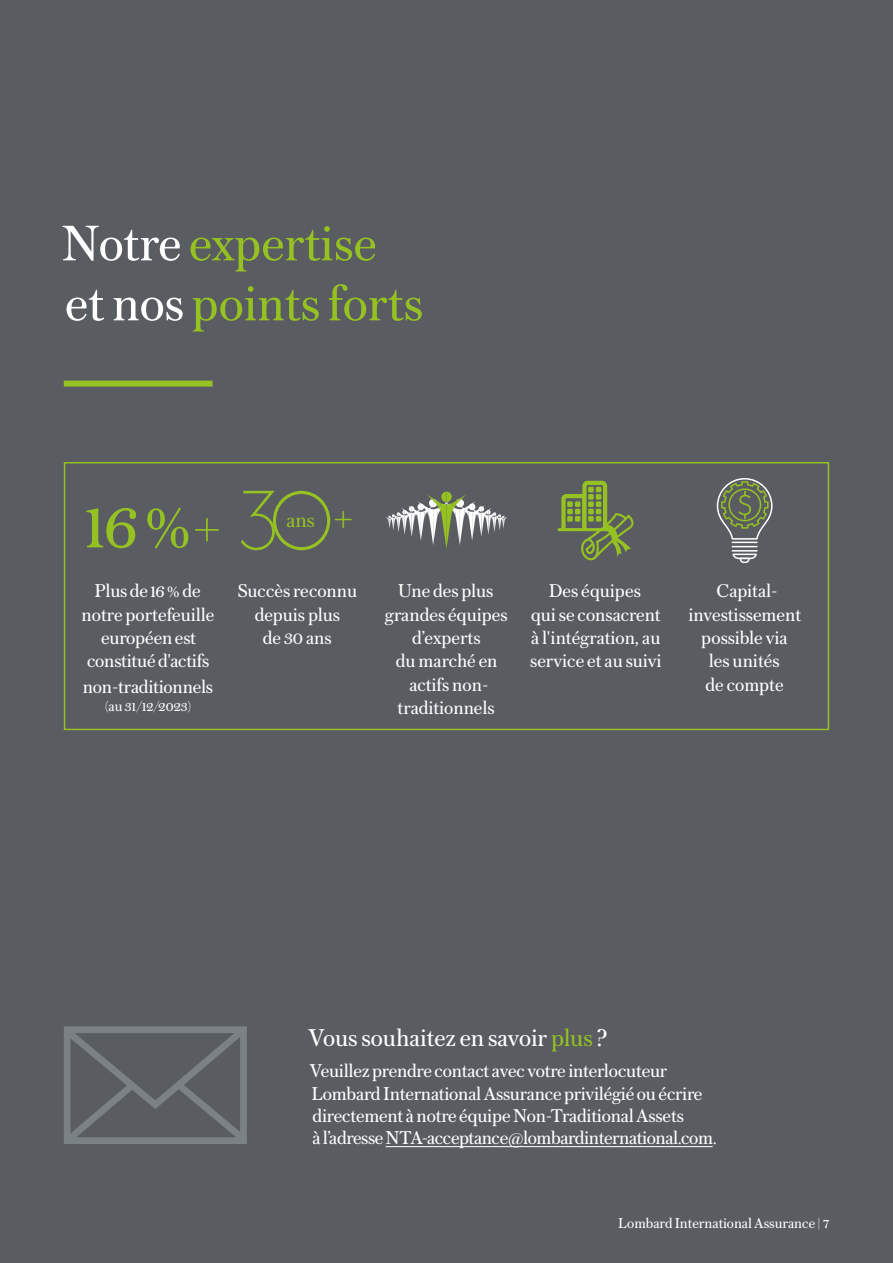
<style>
.page{position:relative;width:893px;height:1263px;background:#595c61}
.page>*{position:absolute;margin:0;border:0;box-sizing:border-box;transform-origin:0 0}
.t1{font:72px "Austin Text";color:#95c122}
.t2{font:52.5px/60px "Austin Text";color:#95c122}
.t3{font:25.5px "Austin Text";color:#fff}
.t4{font:21.6px "Austin Text";color:#95c122}
.t5{font:19.5px/23.4px "Austin Text";color:#fff;text-align:center}
.t6{font:15px "Austin Text";color:#fff}
.s1{color:#fff}
.s2{font-weight:600;font-size:47.25px}
.s3{color:#95c122}
</style>
<div class="page">
<hr style="left:386px;top:1146px;width:327px;height:1px;background:#fff">
<svg style="left:241px;top:491px;width:89px;height:59px"></svg>
<svg style="left:385px;top:492px;width:122px;height:57px"></svg>
<svg style="left:558px;top:481px;width:76px;height:79px"></svg>
<svg style="left:733px;top:554px;width:24px;height:9px"></svg>
<svg style="left:717px;top:478px;width:55px;height:69px"></svg>
<hr style="left:732px;top:550px;width:26px;height:2px;background:#fff">
<div style="left:64px;top:462px;width:765px;height:268px;border:2px solid #95c122"></div>
<div style="left:64px;top:381px;width:149px;height:6px;background:#95c122"></div>
<svg style="left:64px;top:1026px;width:183px;height:118px"></svg>
<h2 class="t2" style="left:62px;top:212px;width:363px"><span class="s1">Notre</span> expertise <span class="s1">et nos</span> points forts</h2>
<h1 class="t1" style="left:85px;top:474px;width:139px">16 %+</h1>
<p class="t4" style="left:286px;top:505px;width:69px">ans <span class="s2">+</span></p>
<p class="t5" style="left:82px;top:578px;width:134px">Plus de 16% de notre portefeuille européen est constitué d'actifs</p>
<p class="t5" style="left:83px;top:674px;width:132px">non-traditionnels</p>
<p class="t6" style="left:105px;top:695px;width:89px">(au 31/12/2023)</p>
<p class="t5" style="left:238px;top:578px;width:121px">Succès reconnu depuis plus<br>de 30 ans</p>
<p class="t5" style="left:385px;top:578px;width:124px">Une des plus grandes équipes d’experts dumarché en actifs non&shy;traditionnels</p>
<p class="t5" style="left:530px;top:578px;width:133px">Des équipes<br>qui se consacrent à l'intégration, au service et au suivi</p>
<p class="t5" style="left:688px;top:578px;width:114px">Capital&shy;investissement possible via<br>les unités<br>de compte</p>
<h3 class="t3" style="left:309px;top:1020px;width:301px">Vous souhaitez en savoir <span class="s3">plus</span> ?</h3>
<p class="t5" style="left:310px;top:1059px;width:408px;line-height:22.4px;text-align:left">Veuillez prendre contact avec votre interlocuteur Lombard International Assurance privilégié ou écrire directement à notre équipe Non-Traditional Assets<br>à l’adresse NTA-acceptance@lombardinternational.com.</p>
<p class="t6" style="left:618px;top:1213px;width:212px">Lombard International Assurance | 7</p>
</div>
